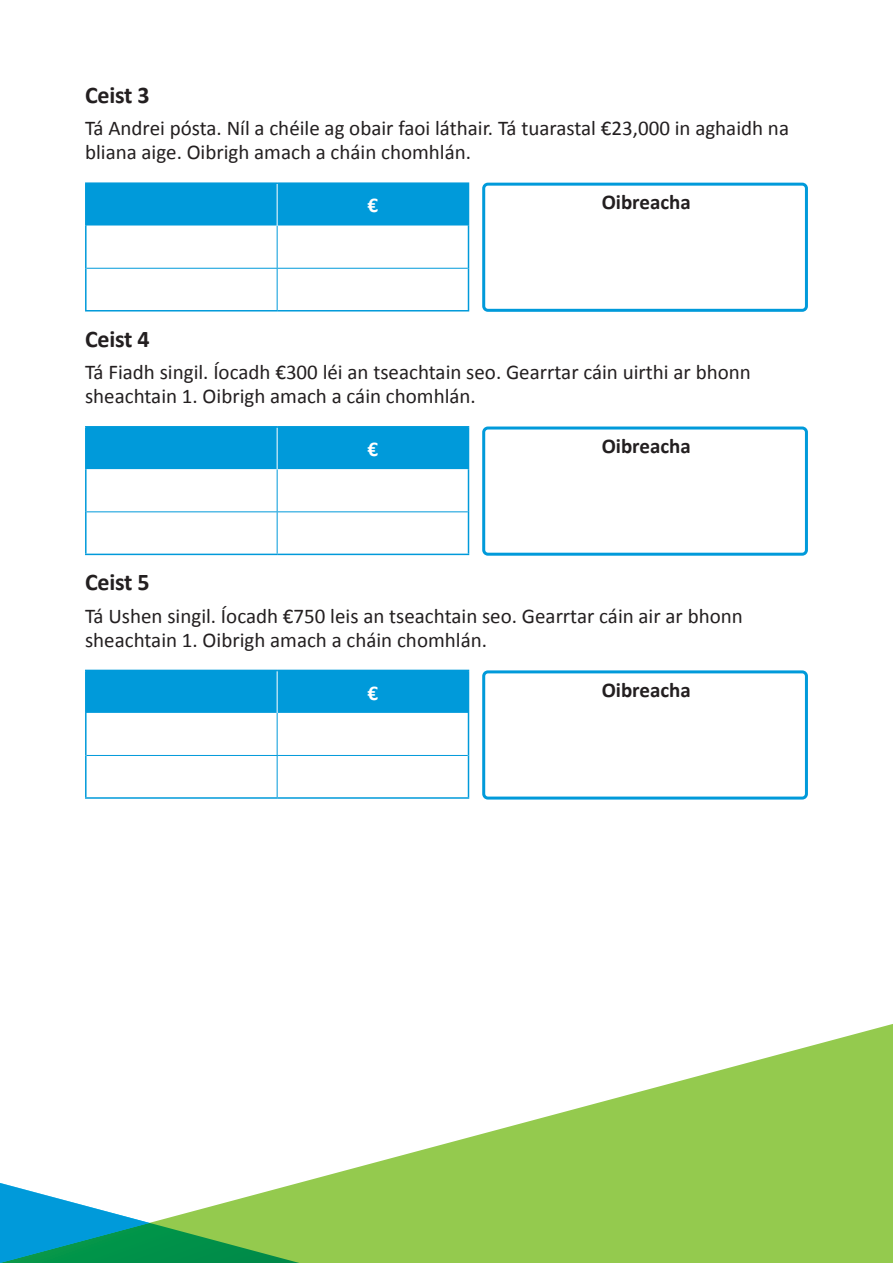
<style>
.page{position:relative;width:893px;height:1263px;background:#fff}
.page>*{position:absolute;margin:0;border:0;box-sizing:border-box;transform-origin:0 0}
.t1{font:700 24px "Calibri";letter-spacing:-.01em;color:#231f20}
.Body{font:21px/24px "Calibri";color:#231f20}
.Body-2{font:700 21px "Calibri";color:#231f20}
.t2{font:700 21px "Calibri";color:#fff}
</style>
<div class="page">
<svg style="left:299px;top:1024px;width:594px;height:159px"></svg>
<svg style="left:149px;top:1183px;width:744px;height:80px;background:#91c956"></svg>
<svg style="left:0;top:1183px;width:149px;height:80px"></svg>
<svg style="left:87px;top:184px;width:381px;height:126px"></svg>
<hr style="left:277px;top:226px;width:1px;height:42px;background:#009ada">
<hr style="left:277px;top:269px;width:1px;height:41px;background:#009ada">
<hr style="left:277px;top:184px;width:1px;height:42px;background:#fff">
<hr style="left:87px;top:268px;width:190px;height:1px;background:#009ada">
<hr style="left:277px;top:268px;width:191px;height:1px;background:#009ada">
<hr style="left:85px;top:182px;width:192px;height:2px;background:#009ada">
<hr style="left:85px;top:184px;width:2px;height:42px;background:#009ada">
<hr style="left:277px;top:182px;width:192px;height:2px;background:#009ada">
<hr style="left:468px;top:184px;width:1px;height:42px;background:#009ada">
<hr style="left:85px;top:226px;width:2px;height:42px;background:#009ada">
<hr style="left:468px;top:226px;width:1px;height:42px;background:#009ada">
<hr style="left:85px;top:268px;width:2px;height:42px;background:#009ada">
<hr style="left:468px;top:268px;width:1px;height:42px;background:#009ada">
<hr style="left:85px;top:310px;width:192px;height:1px;background:#009ada">
<hr style="left:277px;top:310px;width:192px;height:1px;background:#009ada">
<svg style="left:87px;top:428px;width:381px;height:126px"></svg>
<hr style="left:277px;top:469px;width:1px;height:42px;background:#009ada">
<hr style="left:277px;top:512px;width:1px;height:42px;background:#009ada">
<hr style="left:277px;top:428px;width:1px;height:41px;background:#fff">
<hr style="left:87px;top:511px;width:190px;height:1px;background:#009ada">
<hr style="left:277px;top:511px;width:191px;height:1px;background:#009ada">
<hr style="left:85px;top:426px;width:192px;height:2px;background:#009ada">
<hr style="left:85px;top:428px;width:2px;height:41px;background:#009ada">
<hr style="left:277px;top:426px;width:192px;height:2px;background:#009ada">
<hr style="left:468px;top:428px;width:1px;height:41px;background:#009ada">
<hr style="left:85px;top:469px;width:2px;height:43px;background:#009ada">
<hr style="left:468px;top:469px;width:1px;height:43px;background:#009ada">
<hr style="left:85px;top:512px;width:2px;height:42px;background:#009ada">
<hr style="left:468px;top:512px;width:1px;height:42px;background:#009ada">
<hr style="left:85px;top:554px;width:192px;height:1px;background:#009ada">
<hr style="left:277px;top:554px;width:192px;height:1px;background:#009ada">
<svg style="left:87px;top:671px;width:381px;height:126px"></svg>
<hr style="left:277px;top:713px;width:1px;height:42px;background:#009ada">
<hr style="left:277px;top:756px;width:1px;height:41px;background:#009ada">
<hr style="left:277px;top:671px;width:1px;height:42px;background:#fff">
<hr style="left:87px;top:755px;width:190px;height:1px;background:#009ada">
<hr style="left:277px;top:755px;width:191px;height:1px;background:#009ada">
<hr style="left:85px;top:670px;width:192px;height:1px;background:#009ada">
<hr style="left:85px;top:671px;width:2px;height:42px;background:#009ada">
<hr style="left:277px;top:670px;width:192px;height:1px;background:#009ada">
<hr style="left:468px;top:671px;width:1px;height:42px;background:#009ada">
<hr style="left:85px;top:713px;width:2px;height:42px;background:#009ada">
<hr style="left:468px;top:713px;width:1px;height:42px;background:#009ada">
<hr style="left:85px;top:755px;width:2px;height:42px;background:#009ada">
<hr style="left:468px;top:755px;width:1px;height:42px;background:#009ada">
<hr style="left:85px;top:797px;width:192px;height:2px;background:#009ada">
<hr style="left:277px;top:797px;width:192px;height:2px;background:#009ada">
<div style="left:482px;top:183px;width:326px;height:129px;border:3px solid #009ada;border-radius:4px"></div>
<div style="left:482px;top:426px;width:326px;height:130px;border:3px solid #009ada;border-radius:4px"></div>
<div style="left:482px;top:670px;width:326px;height:129px;border:3px solid #009ada;border-radius:4px"></div>
<h3 class="t1" style="left:85px;top:80px;width:66px">Ceist 3</h3>
<p class="Body" style="left:85px;top:117px;width:705px">Tá Andrei pósta. Níl a chéile ag obair faoi láthair. Tá tuarastal €23,000 in aghaidh na bliana aige. Oibrigh amach a cháin chomhlán.</p>
<p class="t2" style="left:367px;top:192px;width:12px">€</p>
<p class="Body-2" style="left:602px;top:189px;width:91px">Oibreacha</p>
<h3 class="t1" style="left:85px;top:323px;width:66px">Ceist 4</h3>
<p class="Body" style="left:85px;top:360px;width:667px">Tá Fiadh singil. Íocadh €300 léi an tseachtain seo. Gearrtar cáin uirthi ar bhonn sheachtain 1. Oibrigh amach a cáin chomhlán.</p>
<p class="t2" style="left:367px;top:435px;width:12px">€</p>
<p class="Body-2" style="left:602px;top:433px;width:91px">Oibreacha</p>
<h3 class="t1" style="left:85px;top:567px;width:66px">Ceist 5</h3>
<p class="Body" style="left:85px;top:604px;width:659px">Tá Ushen singil. Íocadh €750 leis an tseachtain seo. Gearrtar cáin air ar bhonn sheachtain 1. Oibrigh amach a cháin chomhlán.</p>
<p class="t2" style="left:367px;top:679px;width:12px">€</p>
<p class="Body-2" style="left:602px;top:677px;width:91px">Oibreacha</p>
</div>
